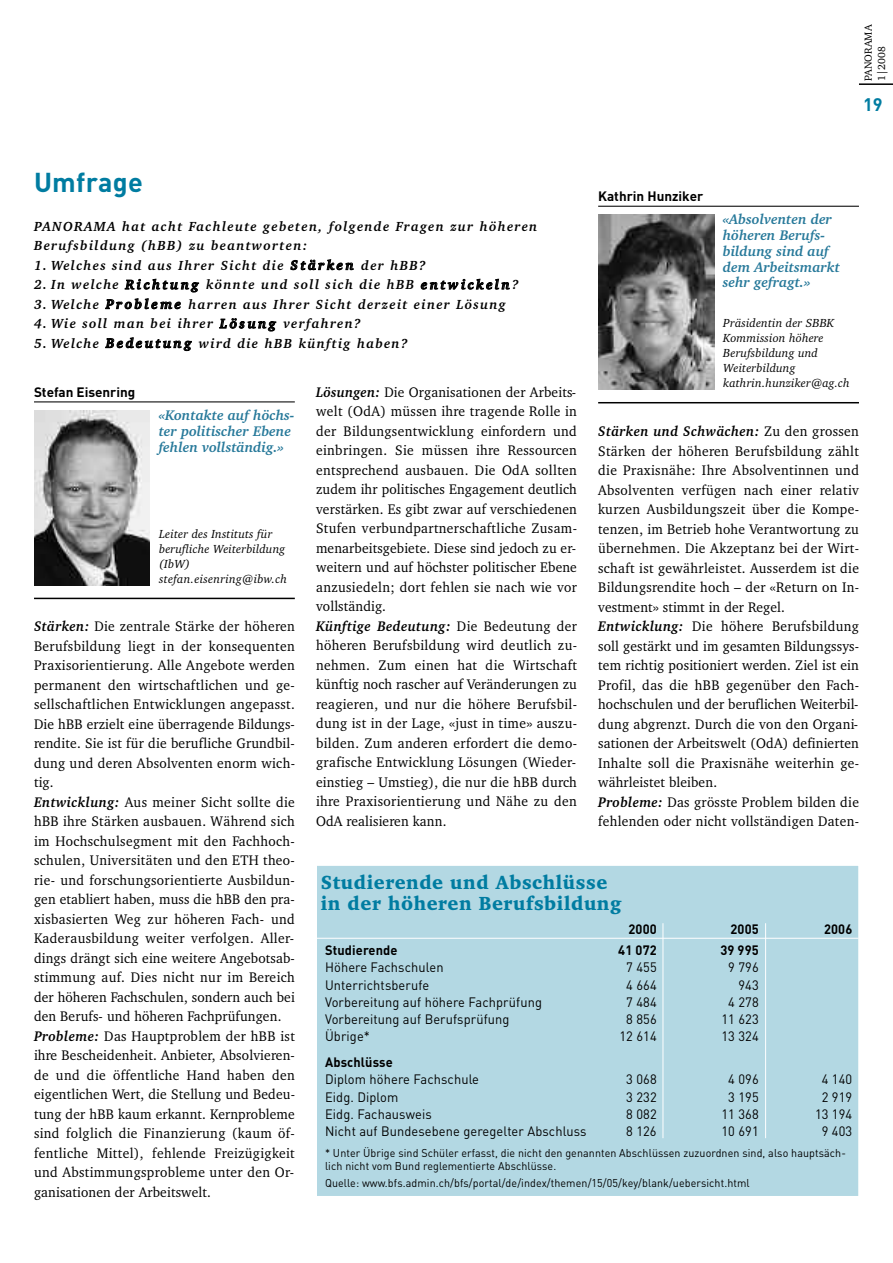
<style>
.page{position:relative;width:893px;height:1263px;background:#fff}
.page>*{position:absolute;margin:0;border:0;box-sizing:border-box;transform-origin:0 0}
.t1{font:700 27px "DIN";letter-spacing:.01em;color:#007ca1}
.t2{font:900 19.5px/21px "Charter IT Cby BT";letter-spacing:.03em;color:#007ca1;scale:.95 1}
.t3{font:700 18px "DIN";color:#007ca1}
.t4{font:14.25px/19.5px "Charter IT Cby BT";letter-spacing:.025em;color:#000;scale:.95 1}
.t5{font:italic 700 14.25px/15.8px "Charter IT Cby BT";color:#27799a}
.t6{font:italic 700 13.5px/19.5px "Charter IT Cby BT";letter-spacing:.095em;color:#000}
.t7{font:13.5px "DIN";letter-spacing:.01em;color:#000;scale:.95 1}
.t8{font:700 13.5px "DIN";letter-spacing:.01em;color:#000;scale:.95 1}
.t9{font:700 13.5px "DIN";letter-spacing:.01em;color:#000}
.t10{font:italic 12px/15px "Charter IT Cby BT";letter-spacing:.01em;color:#000}
.t11{font:11.25px/12.8px "DIN";letter-spacing:.01em;color:#000;scale:.95 1}
.t12{font:10.5px/13.5px "Charter IT Cby BT";color:#000}
.s1{font-weight:700;font-style:italic}
</style>
<div class="page">
<hr style="left:859px;top:83px;width:34px;height:2px;background:#000">
<hr style="left:34px;top:401px;width:261px;height:1px;background:#000">
<img style="left:34px;top:410px;width:116px;height:176px">
<hr style="left:34px;top:598px;width:261px;height:1px;background:#000">
<hr style="left:598px;top:206px;width:261px;height:1px;background:#000">
<img style="left:598px;top:215px;width:116px;height:175px">
<hr style="left:598px;top:402px;width:261px;height:1px;background:#000">
<div style="left:317px;top:865px;width:541px;height:331px;background:#b3d8e3"></div>
<hr style="left:317px;top:938px;width:541px;height:1px;background:#fff">
<hr style="left:663px;top:923px;width:1px;height:215px;background:#fff">
<hr style="left:765px;top:923px;width:1px;height:215px;background:#fff">
<p class="t12" style="left:862px;top:81px;width:58px;rotate:-90deg">PANORAMA<br>1|2008</p>
<p class="t3" style="left:863px;top:94px;width:21px">19</p>
<h1 class="t1" style="left:34px;top:167px;width:110px">Umfrage</h1>
<p class="t6" style="left:34px;top:218px;width:505px">PANORAMA hat acht Fachleute gebeten, folgende Fragen zur höheren<br>Berufsbildung (hBB) zu beantworten:</p>
<p class="t6" style="left:34px;top:257px;width:393px">1. Welches sind aus Ihrer Sicht die Stärken der hBB?</p>
<p class="t6" style="left:34px;top:276px;width:486px">2. In welche Ri chtu ng könnte und soll sich die hBB entwickeln?</p>
<p class="t6" style="left:34px;top:296px;width:473px">3. Welche Probleme harren aus Ihrer Sicht derzeit einer Lösung</p>
<p class="t6" style="left:34px;top:315px;width:328px">4. Wie soll man bei ihrer Lös ung verfahren?</p>
<p class="t6" style="left:34px;top:335px;width:375px">5. Welche Bedeutun g wird die hBB künftig haben?</p>
<p class="t9" style="left:34px;top:385px;width:103px">Stefan Eisenring</p>
<p class="t5" style="left:159px;top:409px;width:137px">«Kontakte auf höchs - ter politischer Ebene fehlen vollständig.»</p>
<p class="t9" style="left:598px;top:189px;width:107px">Kathrin Hunziker</p>
<p class="t5" style="left:723px;top:213px;width:119px">«Absolventen der höheren Berufs - bildung sind auf dem Arbeitsmarkt sehr gefragt.»</p>
<p class="t10" style="left:723px;top:317px;width:128px">Präsidentin der SBBK<br>Kommission höhere<br>Berufsbildung und<br>Weiterbildung kathrin.hunziker@ag.ch</p>
<p class="t4" style="left:598px;top:423px;width:276px"><span class="s1">Stärken und Schwächen:</span> Zu den grossen Stärken der höheren Berufsbildung zählt die Praxisnähe: Ihre Absolventinnen und Absolventen verfügen nach einer relativ kurzen Ausbildungszeit über die Kompe&shy;tenzen, im Betrieb hohe Verantwortung zu übernehmen. Die Akzeptanz bei der Wirt&shy;schaft ist gewährleistet. Ausserdem ist die Bildungsrendite hoch – der «Return on In&shy;vestment» stimmt in der Regel.<br><span class="s1">Entwicklung:</span> Die höhere Berufsbildung soll gestärkt und im gesamten Bildungssys&shy;tem richtig positioniert werden. Ziel ist ein Profil, das die hBB gegenüber den Fach&shy;hochschulen und der beruflichen Weiterbil&shy;dung abgrenzt. Durch die von den Organi&shy;sationen der Arbeitswelt (OdA) definierten Inhalte soll die Praxisnähe weiterhin ge&shy;währleistet bleiben.<br><span class="s1">Probleme:</span> Das grösste Problem bilden die fehlenden oder nicht vollständigen Daten-</p>
<p class="t4" style="left:316px;top:383px;width:276px"><span class="s1">Lösungen:</span> Die Organisationen der Arbeits&shy;welt (OdA) müssen ihre tragende Rolle in der Bildungsentwicklung einfordern und einbringen. Sie müssen ihre Ressourcen entsprechend ausbauen. Die OdA sollten zudem ihr politisches Engagement deutlich verstärken. Es gibt zwar auf verschiedenen Stufen verbundpartnerschaftliche Zusam&shy;menarbeitsgebiete. Diese sind jedoch zu er&shy;weitern und auf höchster politischer Ebene anzusiedeln; dort fehlen sie nach wie vor vollständig.<br><span class="s1">Künftige Bedeutung:</span> Die Bedeutung der höheren Berufsbildung wird deutlich zu&shy;nehmen. Zum einen hat die Wirtschaft künftig noch rascher auf Veränderungen zu reagieren, und nur die höhere Berufsbil&shy;dung ist in der Lage, «just in time» auszu&shy;bilden. Zum anderen erfordert die demo&shy;grafische Entwicklung Lösungen (Wieder&shy;einstieg – Umstieg), die nur die hBB durch ihre Praxisorientierung und Nähe zu den OdA realisieren kann.</p>
<p class="t10" style="left:159px;top:527px;width:129px">Leiter des Instituts für<br>be ruf liche Weiterbildung (IbW) stefan.eisenring@ibw.ch</p>
<p class="t4" style="left:34px;top:618px;width:276px"><span class="s1">Stärken:</span> Die zentrale Stärke der höheren Berufsbildung liegt in der konsequenten Praxisorientierung. Alle Angebote werden permanent den wirtschaftlichen und ge&shy;sellschaftlichen Entwicklungen angepasst.<br>Die hBB erzielt eine überragende Bildungs&shy;rendite. Sie ist für die berufliche Grundbil&shy;dung und deren Absolventen enorm wich&shy;tig.<br><span class="s1">Entwicklung:</span> Aus meiner Sicht sollte die hBB ihre Stärken ausbauen. Während sich im Hochschulsegment mit den Fachhoch&shy;schulen, Universitäten und den ETH theo&shy;rie- und forschungsorientierte Ausbildun&shy;gen etabliert haben, muss die hBB den pra&shy;xisbasierten Weg zur höheren Fach- und Kaderausbildung weiter verfolgen. Aller&shy;dings drängt sich eine weitere Angebotsab&shy;stimmung auf. Dies nicht nur im Bereich der höheren Fachschulen, sondern auch bei den Berufs- und höheren Fachprüfungen.<br><span class="s1">Probleme:</span> Das Hauptproblem der hBB ist ihre Bescheidenheit. Anbieter, Absolvieren&shy;de und die öffentliche Hand haben den eigentlichen Wert, die Stellung und Bedeu&shy;tung der hBB kaum erkannt. Kernprobleme sind folglich die Finanzierung (kaum öf&shy;fentliche Mittel), fehlende Freizügigkeit und Abstimmungsprobleme unter den Or&shy;ganisationen der Arbeitswelt.</p>
<h2 class="t2" style="left:321px;top:873px;width:318px">Studierende und Abschlüsse in der höheren Berufsbildung</h2>
<p class="t8" style="left:628px;top:921px;width:31px">2000</p>
<p class="t8" style="left:730px;top:921px;width:31px">2005</p>
<p class="t8" style="left:824px;top:921px;width:31px">2006</p>
<p class="t8" style="left:325px;top:942px;width:78px">Studierende</p>
<p class="t8" style="left:618px;top:942px;width:42px">41 072</p>
<p class="t8" style="left:720px;top:942px;width:42px">39 995</p>
<p class="t7" style="left:325px;top:960px;width:126px">Höhere Fachschulen</p>
<p class="t7" style="left:626px;top:960px;width:34px">7 455</p>
<p class="t7" style="left:728px;top:960px;width:34px">9 796</p>
<p class="t7" style="left:325px;top:977px;width:111px">Unterrichtsberufe</p>
<p class="t7" style="left:626px;top:977px;width:34px">4 664</p>
<p class="t7" style="left:738px;top:977px;width:23px">943</p>
<p class="t7" style="left:325px;top:994px;width:230px">Vorbereitung auf höhere Fachprüfung</p>
<p class="t7" style="left:626px;top:994px;width:34px">7 484</p>
<p class="t7" style="left:728px;top:994px;width:34px">4 278</p>
<p class="t7" style="left:325px;top:1011px;width:196px">Vorbereitung auf Berufsprüfung</p>
<p class="t7" style="left:626px;top:1011px;width:34px">8 856</p>
<p class="t7" style="left:721px;top:1011px;width:41px">11 623</p>
<p class="t7" style="left:325px;top:1029px;width:49px">Übrige*</p>
<p class="t7" style="left:619px;top:1029px;width:41px">12 614</p>
<p class="t7" style="left:721px;top:1029px;width:41px">13 324</p>
<p class="t8" style="left:325px;top:1054px;width:73px">Abschlüsse</p>
<p class="t7" style="left:325px;top:1072px;width:164px">Diplom höhere Fachschule</p>
<p class="t7" style="left:626px;top:1072px;width:34px">3 068</p>
<p class="t7" style="left:728px;top:1072px;width:34px">4 096</p>
<p class="t7" style="left:822px;top:1072px;width:34px">4 140</p>
<p class="t7" style="left:325px;top:1089px;width:79px">Eidg. Diplom</p>
<p class="t7" style="left:626px;top:1089px;width:34px">3 232</p>
<p class="t7" style="left:728px;top:1089px;width:34px">3 195</p>
<p class="t7" style="left:822px;top:1089px;width:34px">2 919</p>
<p class="t7" style="left:325px;top:1106px;width:114px">Eidg. Fachausweis</p>
<p class="t7" style="left:626px;top:1106px;width:34px">8 082</p>
<p class="t7" style="left:721px;top:1106px;width:41px">11 368</p>
<p class="t7" style="left:815px;top:1106px;width:41px">13 194</p>
<p class="t7" style="left:325px;top:1123px;width:277px">Nicht auf Bundesebene geregelter Abschluss</p>
<p class="t7" style="left:626px;top:1123px;width:34px">8 126</p>
<p class="t7" style="left:721px;top:1123px;width:41px">10 691</p>
<p class="t7" style="left:822px;top:1123px;width:34px">9 403</p>
<p class="t11" style="left:325px;top:1147px;width:550px">* Unter Übrige sind Schüler erfasst, die nicht den genannten Abschlüssen zuzuordnen sind, also hauptsäch&shy;lich nicht vom Bund reglementierte Abschlüsse.</p>
<p class="t11" style="left:325px;top:1177px;width:449px">Quelle: www.bfs.admin.ch/bfs/portal/de/index/themen/15/05/key/blank/uebersicht.html</p>
</div>
